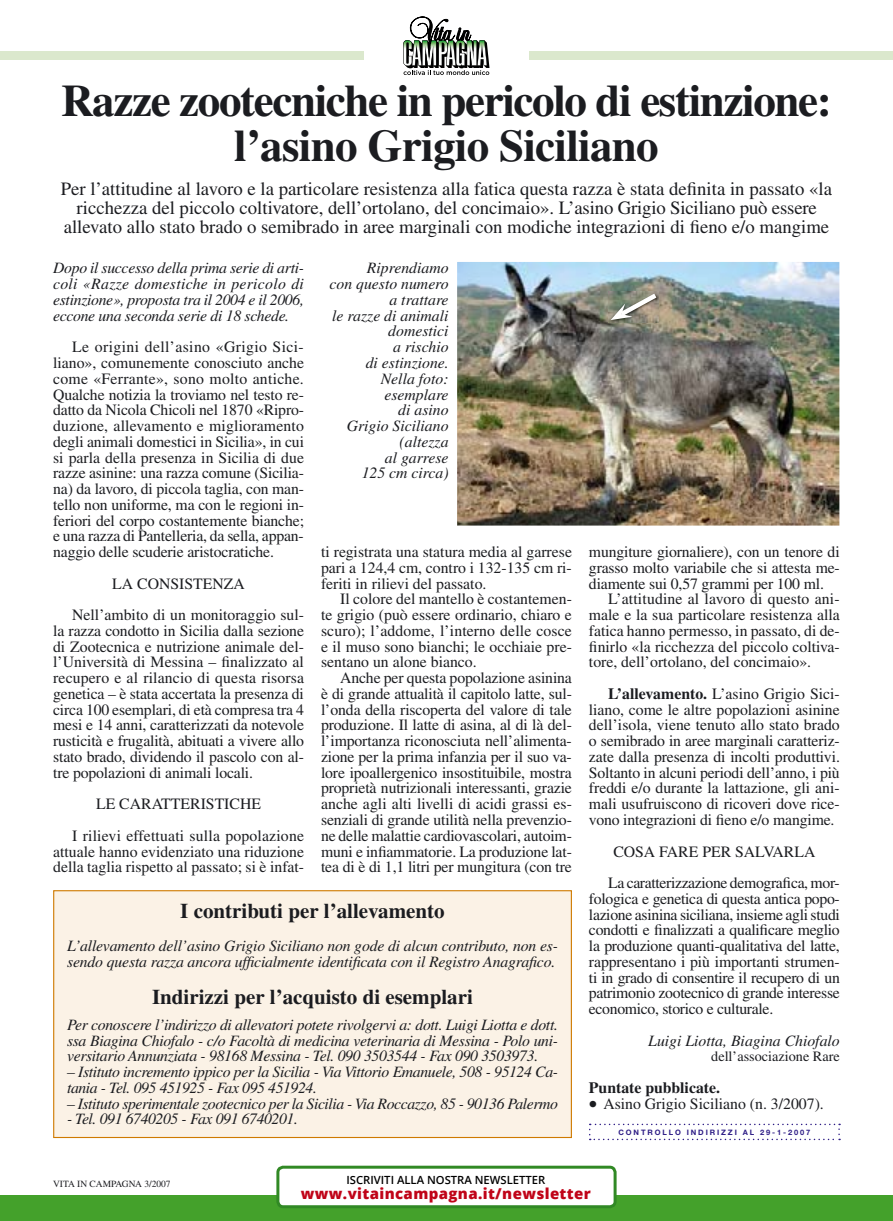
<style>
.page{position:relative;width:893px;height:1221px;background:#fff}
.page>*{position:absolute;margin:0;border:0;box-sizing:border-box;transform-origin:0 0}
.t1{font:700 45px/45px "Times LT Std";letter-spacing:-.03em;color:#1b1c20;text-align:center}
.t2{font:700 21px "Times LT Std";color:#1b1c20}
.t3{font:18.75px/18.8px "Times LT Std";color:#1b1c20;text-align:center}
.t4{font:15.75px/15.8px "Times LT Std";color:#1b1c20;text-align:justify}
.t5{font:italic 15.75px/15.8px "Times LT Std";letter-spacing:-.02em;color:#1b1c20;text-align:justify}
.t6{font:italic 15.75px/15.8px "Times LT Std";color:#1b1c20;text-align:right}
.t7{font:15.75px/31.5px "Times LT Std";letter-spacing:-.025em;color:#1b1c20}
.t8{font:700 15.75px "Times LT Std";color:#1b1c20}
.t9{font:800 15px "Open Sans";letter-spacing:.025em;color:#c00418}
.t10{font:14.25px "Times LT Std";color:#1b1c20}
.t11{font:600 11.25px "Open Sans";color:#000}
.t12{font:9.45px "Times LT Std";color:#1b1c20}
.t13{font:700 7.5px "Helvetica Neue LT Std";letter-spacing:.25em;color:#2e1d86}
.s1{font-weight:700}
.s2{font-size:24px}
</style>
<div class="page">
<svg style="left:589px;top:1123px;width:251px;height:17px"></svg>
<div style="left:54px;top:890px;width:517px;height:247px;background:#fbf2e6"></div>
<div style="left:53px;top:890px;width:519px;height:247px;border:1px solid #cf7a00"></div>
<img style="left:457px;top:262px;width:382px;height:263px">
<img style="left:608px;top:291px;width:51px;height:32px">
<svg style="left:611px;top:289px;width:50px;height:31px"></svg>
<svg style="left:403px;top:17px;width:86px;height:58px"></svg>
<div style="left:0;top:51px;width:364px;height:9px;background:#dbe8cd"></div>
<div style="left:529px;top:51px;width:364px;height:9px;background:#dbe8cd"></div>
<div style="left:0;top:1195px;width:893px;height:25px;background:#44a12b"></div>
<div style="left:278px;top:1167px;width:337px;height:39px;background:#fff;border-radius:5px"></div>
<div style="left:276px;top:1165px;width:341px;height:43px;border:3px solid #318925;border-radius:5px"></div>
<h1 class="t1" style="left:61px;top:77px;width:772px">Razze zootecniche in pericolo di estinzione: l’asino Grigio Siciliano</h1>
<p class="t3" style="left:61px;top:179px;width:773px">Per l’attitudine al lavoro e la particolare resistenza alla fatica questa razza è stata definita in passato «la ricchezza del piccolo coltivatore, dell’ortolano, del concimaio». L’asino Grigio Siciliano può essere allevato allo stato brado o semibrado in aree marginali con modiche integrazioni di fieno e/o mangime</p>
<p class="t5" style="left:53px;top:260px;width:252px">Dopo il successo della prima serie di arti&shy;coli «Razze domestiche in pericolo di estinzione», proposta tra il 2004 e il 2006, eccone una seconda serie di 18 schede.</p>
<p class="t4" style="left:53px;top:339px;width:252px;text-indent:19px">Le origini dell’asino «Grigio Sici&shy;liano», comunemente conosciuto anche come «Ferrante», sono molto antiche.<br>Qualche notizia la troviamo nel testo re&shy;datto da Nicola Chicoli nel 1870 «Ripro&shy;duzione, allevamento e miglioramento degli animali domestici in Sicilia», in cui si parla della presenza in Sicilia di due razze asinine: una razza comune (Sicilia&shy;na) da lavoro, di piccola taglia, con man&shy;tello non uniforme, ma con le regioni in&shy;feriori del corpo costantemente bianche; e una razza di Pantelleria, da sella, appan&shy;naggio delle scuderie aristocratiche.</p>
<p class="t4" style="left:72px;top:567px;width:233px;line-height:31.5px;text-indent:40px">LA CONSISTENZA<br>Nell’ambito di un monitoraggio sul-</p>
<p class="t4" style="left:53px;top:622px;width:253px">la razza condotto in Sicilia dalla sezione di Zootecnica e nutrizione animale del&shy;l’Università di Messina – finalizzato al recupero e al rilancio di questa risorsa genetica – è stata accertata la presenza di circa 100 esemplari, di età compresa tra 4 mesi e 14 anni, caratterizzati da notevole rusticità e frugalità, abituati a vivere allo stato brado, dividendo il pascolo con al&shy;tre popolazioni di animali locali.</p>
<p class="t4" style="left:72px;top:788px;width:233px;line-height:31.5px;text-indent:24px">LE CARATTERISTICHE<br>I rilievi effettuati sulla popolazione</p>
<p class="t4" style="left:53px;top:843px;width:252px">attuale hanno evidenziato una riduzione della taglia rispetto al passato; si è infat-</p>
<p class="t6" style="left:329px;top:260px;width:121px">Riprendiamo<br>con questo numero a trattare<br>le razze di animali domestici<br>a rischio<br>di estinzione.<br>Nella foto: esemplare<br>di asino<br>Grigio Siciliano (altezza<br>al garrese<br>125 cm circa)</p>
<p class="t4" style="left:321px;top:544px;width:252px">ti registrata una statura media al garrese pari a 124,4 cm, contro i 132-135 cm ri&shy;feriti in rilievi del passato.</p>
<p class="t4" style="left:321px;top:591px;width:252px;text-indent:19px">Il colore del mantello è costantemen&shy;te grigio (può essere ordinario, chiaro e scuro); l’addome, l’interno delle cosce e il muso sono bianchi; le occhiaie pre&shy;sentano un alone bianco.</p>
<p class="t4" style="left:321px;top:670px;width:252px;text-indent:19px">Anche per questa popolazione asinina è di grande attualità il capitolo latte, sul&shy;l’onda della riscoperta del valore di tale produzione. Il latte di asina, al di là del&shy;l’importanza riconosciuta nell’alimenta&shy;zione per la prima infanzia per il suo va&shy;lore ipoallergenico insostituibile, mostra proprietà nutrizionali interessanti, grazie anche agli alti livelli di acidi grassi es&shy;senziali di grande utilità nella prevenzio&shy;ne delle malattie cardiovascolari, autoim&shy;muni e infiammatorie. La produzione lat&shy;tea di è di 1,1 litri per mungitura (con tre</p>
<h2 class="t2" style="left:180px;top:898px;width:266px">I contributi per l’allevamento</h2>
<p class="t5" style="left:67px;top:937px;width:493px">L’allevamento dell’asino Grigio Siciliano non gode di alcun contributo, non es&shy;sendo questa razza ancora ufficialmente identificata con il Registro Anagrafico.</p>
<h2 class="t2" style="left:152px;top:983px;width:322px">Indirizzi per l’acquisto di esemplari</h2>
<p class="t5" style="left:67px;top:1016px;width:493px">Per conoscere l’indirizzo di allevatori potete rivolgervi a: dott. Luigi Liotta e dott. ssa Biagina Chiofalo - c/o Facoltà di medicina veterinaria di Messina - Polo uni&shy;versitario Annunziata - 98168 Messina - Tel. 090 3503544 - Fax 090 3503973.</p>
<p class="t5" style="left:67px;top:1063px;width:493px">– Istituto incremento ippico per la Sicilia - Via Vittorio Emanuele, 508 - 95124 Ca&shy;tania - Tel. 095 451925 - Fax 095 451924.</p>
<p class="t5" style="left:67px;top:1095px;width:492px">– Istituto sperimentale zootecnico per la Sicilia - Via Roccazzo, 85 - 90136 Palermo</p>
<p class="t5" style="left:67px;top:1111px;width:232px">- Tel. 091 6740205 - Fax 091 6740201.</p>
<p class="t4" style="left:589px;top:544px;width:252px">mungiture giornaliere), con un tenore di grasso molto variabile che si attesta me&shy;diamente sui 0,57 grammi per 100 ml.</p>
<p class="t4" style="left:589px;top:591px;width:252px;text-indent:19px">L’attitudine al lavoro di questo ani&shy;male e la sua particolare resistenza alla fatica hanno permesso, in passato, di de&shy;finirlo «la ricchezza del piccolo coltiva&shy;tore, dell’ortolano, del concimaio».</p>
<p class="t4" style="left:589px;top:685px;width:252px;text-indent:19px"><span class="s1">L’allevamento.</span> L’asino Grigio Sici&shy;liano, come le altre popolazioni asinine dell’isola, viene tenuto allo stato brado o semibrado in aree marginali caratteriz&shy;zate dalla presenza di incolti produttivi.<br>Soltanto in alcuni periodi dell’anno, i più freddi e/o durante la lattazione, gli ani&shy;mali usufruiscono di ricoveri dove rice&shy;vono integrazioni di fieno e/o mangime.</p>
<p class="t7" style="left:608px;top:835px;width:233px;text-indent:5px">COSA FARE PER SALVARLA<br>La caratterizzazione demografica, mor-</p>
<p class="t4" style="left:589px;top:890px;width:253px">fologica e genetica di questa antica popo&shy;lazione asinina siciliana, insieme agli studi condotti e finalizzati a qualificare meglio la produzione quanti-qualitativa del latte, rappresentano i più importanti strumen&shy;ti in grado di consentire il recupero di un patrimonio zootecnico di grande interesse economico, storico e culturale.</p>
<p class="t6" style="left:648px;top:1032px;width:193px">Luigi Liotta, Biagina Chiofalo</p>
<p class="t10" style="left:711px;top:1048px;width:130px">dell’associazione Rare</p>
<p class="t8" style="left:589px;top:1078px;width:133px">Puntate pubblicate.</p>
<p class="t4" style="left:589px;top:1095px;width:236px"><span class="s2">•</span> Asino Grigio Siciliano (n. 3/2007).</p>
<p class="t13" style="left:618px;top:1127px;width:193px">CONTROLLO INDIRIZZI AL 29-1-2007</p>
<p class="t12" style="left:53px;top:1178px;width:119px">VITA IN CAMPAGNA 3/2007</p>
<p class="t11" style="left:346px;top:1171px;width:200px">ISCRIVITI ALLA NOSTRA NEWSLETTER</p>
<p class="t9" style="left:301px;top:1181px;width:291px">www.vitaincampagna.it/newsletter</p>
</div>
